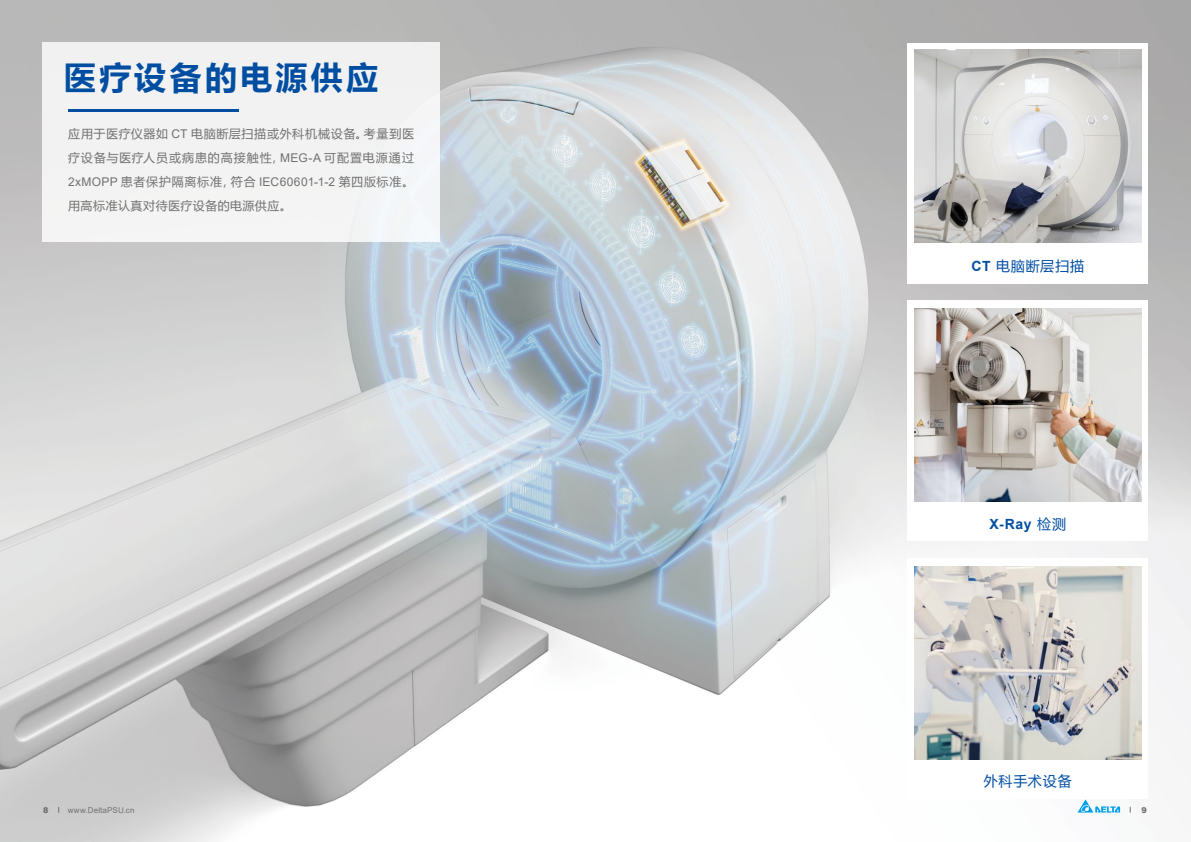
<style>
.page{position:relative;width:1191px;height:842px;background:#fff}
.page>*{position:absolute;margin:0;border:0;box-sizing:border-box;transform-origin:0 0}
.t1{font:700 32px "Microsoft Ya Hei";letter-spacing:.1em;color:#004ea2}
.t2{font:14px "Microsoft Ya Hei";letter-spacing:.065em;color:#004ea2}
.t3{font:700 14px "Arial";color:#004ea2}
.t4{font:12px/24px "Microsoft Ya Hei";letter-spacing:.06em;color:#727171}
.t5{font:12px "Arial";letter-spacing:.03em;color:#727171}
.t6{font:12px "Microsoft Ya Hei";letter-spacing:.04em;color:#727171}
.t7{font:8px "Arial";letter-spacing:.015em;color:#727171}
.t8{font:900 8px "Arial";color:#727171}
.s1{font-family:"Arial"}
.s2{font-family:"Microsoft Ya Hei"}
.s3{font-family:"Arial";font-weight:700}
.s4{font-family:"Microsoft Ya Hei";font-weight:400}
</style>
<div class="page">
<img style="left:0;top:0;width:1191px;height:842px">
<div style="left:43px;top:43px;width:397px;height:198px;background:#f2f2f2"></div>
<hr style="left:68px;top:109px;width:170px;height:3px;background:#004ea2">
<div style="left:907px;top:301px;width:241px;height:240px;background:#fff"></div>
<div style="left:907px;top:559px;width:241px;height:240px;background:#fff"></div>
<div style="left:907px;top:43px;width:241px;height:240px;background:#fff"></div>
<img style="left:914px;top:566px;width:227px;height:193px">
<img style="left:914px;top:308px;width:227px;height:193px">
<img style="left:914px;top:50px;width:227px;height:192px">
<svg style="left:1077px;top:799px;width:43px;height:13px"></svg>
<h1 class="t1" style="left:64px;top:56px;width:316px">医疗设备的电源供应</h1>
<p class="t4" style="left:68px;top:121px;width:347px">应用于医疗仪器如 <span class="s1">CT</span> 电脑断层扫描或外科机械设备。考量到医疗设备与医疗人员或病患的高接触性，<span class="s1">MEG-A</span> 可配置电源通过</p>
<p class="t5" style="left:68px;top:174px;width:347px">2xMOPP <span class="s2">患者保护隔离标准，符合</span> IEC60601-1-2 <span class="s2">第四版标准。</span></p>
<p class="t6" style="left:68px;top:198px;width:225px">用高标准认真对待医疗设备的电源供应。</p>
<p class="t2" style="left:971px;top:256px;width:114px"><span class="s3">CT</span> 电脑断层扫描</p>
<p class="t3" style="left:989px;top:514px;width:78px">X-Ray <span class="s4">检测</span></p>
<p class="t2" style="left:984px;top:771px;width:90px">外科手术设备</p>
<p class="t8" style="left:43px;top:804px;width:7px">8</p>
<p class="t7" style="left:68px;top:804px;width:68px">www.DeltaPSU.cn</p>
<p class="t8" style="left:1141px;top:804px;width:7px">9</p>
</div>
